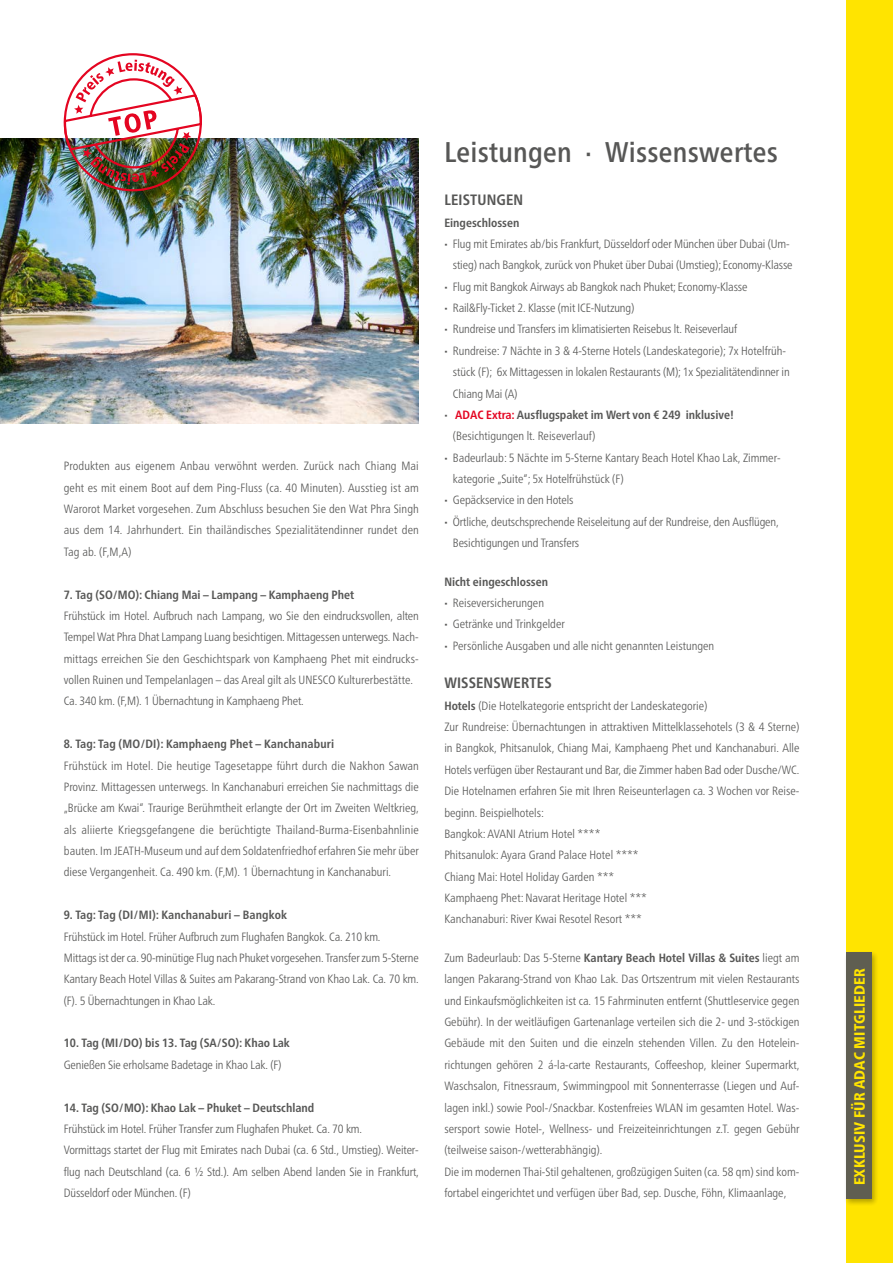
<style>
.page{position:relative;width:893px;height:1263px;background:#fff}
.page>*{position:absolute;margin:0;border:0;box-sizing:border-box;transform-origin:0 0}
.t1{font:500 condensed 28.5px "Frutiger Neue LT Pro";letter-spacing:.01em;color:#575756}
.t2{font:800 condensed 15px "Frutiger Neue LT Pro";letter-spacing:.01em;color:#ffe400}
.t3{font:700 condensed 15px "Frutiger Neue LT Pro";letter-spacing:.01em;color:#575756}
.t4{font:300 condensed 12px/21.3px "Frutiger Neue LT Pro";color:#575756}
.t5{font:700 condensed 12px "Frutiger Neue LT Pro";color:#575756}
.s1{font-weight:800;font-stretch:normal}
.s2{color:#e40521}
.s3{font-weight:700}
</style>
<div class="page">
<div style="left:846px;top:0;width:47px;height:1263px;background:#ffe400"></div>
<img style="left:0;top:138px;width:419px;height:285px">
<div style="left:843px;top:950px;width:36px;height:257px;background:#000;opacity:.3"></div>
<div style="left:846px;top:952px;width:26px;height:247px;background:#5f5e51"></div>
<img style="left:64px;top:60px;width:138px;height:125px">
<p class="t4" style="left:64px;top:455px;width:357px;text-align:justify">Produkten aus eigenem Anbau verwöhnt werden. Zurück nach Chiang Mai geht es mit einem Boot auf dem Ping-Fluss (ca. 40 Minuten). Ausstieg ist am Warorot Market vorgesehen. Zum Abschluss besuchen Sie den Wat Phra Singh aus dem 14. Jahrhundert. Ein thailändisches Spezialitätendinner rundet den Tag ab. (F,M,A)</p>
<p class="t5" style="left:64px;top:587px;width:292px">7. Tag (SO/MO): Chiang Mai – Lampang – Kamphaeng Phet</p>
<p class="t4" style="left:64px;top:605px;width:357px">Frühstück im Hotel. Aufbruch nach Lampang, wo Sie den eindrucksvollen, alten Tempel Wat Phra Dhat Lampang Luang besichtigen. Mittagessen unterwegs. Nach-- mittags erreichen Sie den Geschichtspark von Kamphaeng Phet mit eindrucks&shy;vollen Ruinen und Tempelanlagen – das Areal gilt als UNESCO Kulturerbestätte.<br>Ca. 340 km. (F,M). 1 Übernachtung in Kamphaeng Phet.</p>
<p class="t5" style="left:64px;top:737px;width:272px">8. Tag: Tag (MO/DI): Kamphaeng Phet – Kanchanaburi</p>
<p class="t4" style="left:64px;top:755px;width:357px;text-align:justify">Frühstück im Hotel. Die heutige Tagesetappe führt durch die Nakhon Sawan Provinz. Mittagessen unterwegs. In Kanchanaburi erreichen Sie nachmittags die „Brücke am Kwai“. Traurige Berühmtheit erlangte der Ort im Zweiten Weltkrieg, als aliierte Kriegsgefangene die berüchtigte Thailand-Burma-Eisenbahnlinie bauten. Im JEATH-Museum und auf dem Soldatenfriedhof erfahren Sie mehr über diese Vergangenheit. Ca. 490 km. (F,M). 1 Übernachtung in Kanchanaburi.</p>
<p class="t5" style="left:64px;top:908px;width:225px">9. Tag: Tag (DI/MI): Kanchanaburi – Bangkok</p>
<p class="t4" style="left:64px;top:926px;width:357px">Frühstück im Hotel. Früher Aufbruch zum Flughafen Bangkok. Ca. 210 km.<br>Mittags ist der ca. 90-minütige Flug nach Phuket vorgesehen. Transfer zum 5-Sterne Kantary Beach Hotel Villas &amp; Suites am Pakarang-Strand von Khao Lak. Ca. 70 km. (F). 5 Übernachtungen in Khao Lak.</p>
<p class="t5" style="left:64px;top:1036px;width:228px">10. Tag (MI/DO) bis 13. Tag (SA/SO): Khao Lak</p>
<p class="t4" style="left:64px;top:1054px;width:219px">Genießen Sie erholsame Badetage in Khao Lak. (F)</p>
<p class="t5" style="left:64px;top:1100px;width:252px">14. Tag (SO/MO): Khao Lak – Phuket – Deutschland</p>
<p class="t4" style="left:64px;top:1118px;width:357px">Frühstück im Hotel. Früher Transfer zum Flughafen Phuket. Ca. 70 km.<br>Vormittags startet der Flug mit Emirates nach Dubai (ca. 6 Std., Umstieg). Weiter&shy;flug nach Deutschland (ca. 6 ½ Std.). Am selben Abend landen Sie in Frankfurt, Düsseldorf oder München. (F)</p>
<h1 class="t1" style="left:444px;top:136px;width:335px">Leistungen ∙ Wissenswertes</h1>
<p class="t3" style="left:444px;top:191px;width:80px">LEISTUNGEN</p>
<p class="t5" style="left:444px;top:215px;width:76px">Eingeschlossen</p>
<p class="t4" style="left:444px;top:233px;width:347px"><span class="s1">∙</span> Flug mit Emirates ab/bis Frankfurt, Düsseldorf oder München über Dubai (Um-</p>
<p class="t4" style="left:453px;top:254px;width:341px">stieg) nach Bangkok, zurück von Phuket über Dubai (Umstieg); Economy-Klasse</p>
<p class="t4" style="left:444px;top:276px;width:305px"><span class="s1">∙</span> Flug mit Bangkok Airways ab Bangkok nach Phuket; Economy-Klasse</p>
<p class="t4" style="left:444px;top:297px;width:191px"><span class="s1">∙</span> Rail&amp;Fly-Ticket 2. Klasse (mit ICE-Nutzung)</p>
<p class="t4" style="left:444px;top:319px;width:294px"><span class="s1">∙</span> Rundreise und Transfers im klimatisierten Reisebus lt. Reiseverlauf</p>
<p class="t4" style="left:444px;top:340px;width:343px"><span class="s1">∙</span> Rundreise: 7 Nächte in 3 &amp; 4-Sterne Hotels (Landeskategorie); 7x Hotelfrüh-</p>
<p class="t4" style="left:453px;top:361px;width:338px">stück (F); 6x Mittagessen in lokalen Restaurants (M); 1x Spezialitätendinner in</p>
<p class="t4" style="left:453px;top:383px;width:66px">Chiang Mai (A)</p>
<p class="t5" style="left:444px;top:408px;width:291px"><span class="s1">∙</span> <span class="s2">ADAC Extra:</span> Ausflugspaket im Wert von € 249 inklusive!</p>
<p class="t4" style="left:453px;top:425px;width:144px">(Besichtigungen lt. Reiseverlauf)</p>
<p class="t4" style="left:444px;top:447px;width:337px"><span class="s1">∙</span> Badeurlaub: 5 Nächte im 5-Sterne Kantary Beach Hotel Khao Lak, Zimmer-</p>
<p class="t4" style="left:453px;top:468px;width:172px">kategorie „Suite“; 5x Hotelfrühstück (F)</p>
<p class="t4" style="left:444px;top:490px;width:131px"><span class="s1">∙</span> Gepäckservice in den Hotels</p>
<p class="t4" style="left:444px;top:511px;width:336px"><span class="s1">∙</span> Örtliche, deutschsprechende Reiseleitung auf der Rundreise, den Ausflügen,</p>
<p class="t4" style="left:453px;top:532px;width:128px">Besichtigungen und Transfers</p>
<p class="t4" style="left:444px;top:571px;width:271px"><span class="s3">Nicht eingeschlossen<br></span><span class="s1">∙</span> Reiseversicherungen<br><span class="s1">∙</span> Getränke und Trinkgelder<br><span class="s1">∙</span> Persönliche Ausgaben und alle nicht genannten Leistungen</p>
<p class="t3" style="left:444px;top:674px;width:109px">WISSENSWERTES</p>
<p class="t4" style="left:444px;top:695px;width:357px"><span class="s3">Hotels</span> (Die Hotelkategorie entspricht der Landeskategorie)<br>Zur Rundreise: Übernachtungen in attraktiven Mittelklassehotels (3 &amp; 4 Sterne) in Bangkok, Phitsanulok, Chiang Mai, Kamphaeng Phet und Kanchanaburi. Alle Hotels verfügen über Restaurant und Bar, die Zimmer haben Bad oder Dusche/WC.<br>Die Hotelnamen erfahren Sie mit Ihren Reiseunterlagen ca. 3 Wochen vor Reise&shy;beginn. Beispielhotels:<br>Bangkok: AVANI Atrium Hotel ****<br>Phitsanulok: Ayara Grand Palace Hotel ****<br>Chiang Mai: Hotel Holiday Garden ***<br>Kamphaeng Phet: Navarat Heritage Hotel ***<br>Kanchanaburi: River Kwai Resotel Resort ***</p>
<p class="t4" style="left:444px;top:947px;width:357px">Zum Badeurlaub: Das 5-Sterne <span class="s3">Kantary Beach Hotel Villas &amp; Suites</span> liegt am langen Pakarang-Strand von Khao Lak. Das Ortszentrum mit vielen Restaurants und Einkaufsmöglichkeiten ist ca. 15 Fahrminuten entfernt (Shuttleservice gegen Gebühr). In der weitläufigen Gartenanlage verteilen sich die 2- und 3-stöckigen Gebäude mit den Suiten und die einzeln stehenden Villen. Zu den Hotelein&shy;richtungen gehören 2 á-la-carte Restaurants, Coffeeshop, kleiner Supermarkt, Waschsalon, Fitnessraum, Swimmingpool mit Sonnenterrasse (Liegen und Auf&shy;lagen inkl.) sowie Pool-/Snackbar. Kostenfreies WLAN im gesamten Hotel. Was&shy;sersport sowie Hotel-, Wellness- und Freizeiteinrichtungen z.T. gegen Gebühr (teilweise saison-/wetterabhängig).<br>Die im modernen Thai-Stil gehaltenen, großzügigen Suiten (ca. 58 qm) sind kom&shy;fortabel eingerichtet und verfügen über Bad, sep. Dusche, Föhn, Klimaanlage,</p>
<p class="t2" style="left:850px;top:1185px;width:219px;rotate:-90deg">EXKLUSIV FÜR ADAC MITGLIEDER</p>
</div>
